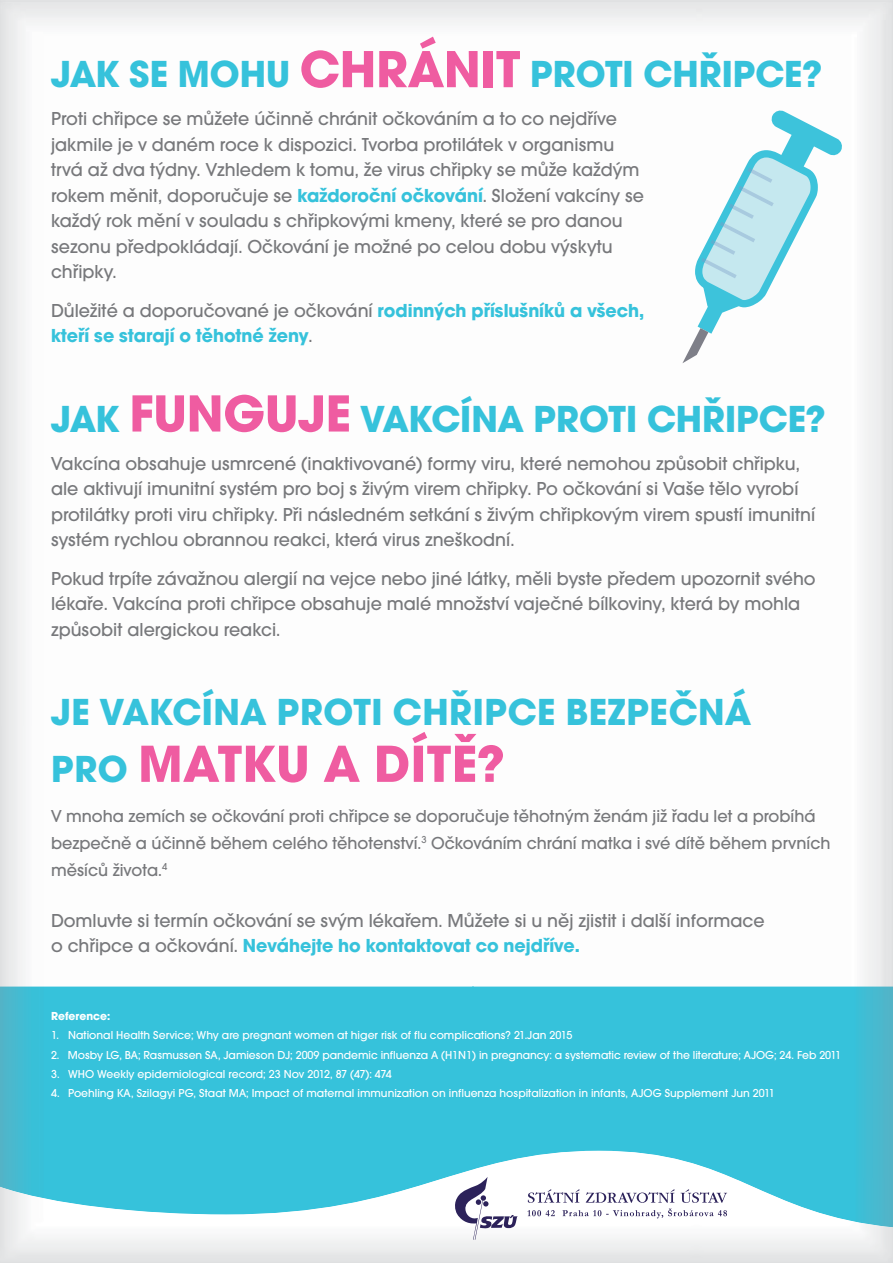
<style>
.page{position:relative;width:893px;height:1263px;background:#fff}
.page>*{position:absolute;margin:0;border:0;box-sizing:border-box;transform-origin:0 0}
.t1{font:700 54px "Avant Gar Got Itc TOT";letter-spacing:.015em;color:#ef5ca1}
.t2{font:700 39px "Avant Gar Got Itc TOT";color:#36c2db}
.t3{font:500 19.5px/25.5px "Avant Garde Got Itc TOT";color:#77787b}
.t4{font:700 19.5px "Avant Gar Got Itc TOT";color:#36c2db}
.t5{font:500 18px/27px "Avant Garde Got Itc TOT";color:#77787b}
.t6{font:500 12px "Avant Garde Got Itc TOT";color:#fff}
.t7{font:700 12px "Avant Gar Got Itc TOT";color:#fff}
.s1{font-size:54px;color:#ef5ca1}
.s2{font-family:"Avant Gar Got Itc TOT";font-weight:700;color:#36c2db}
.s3{font-family:"Avant Garde Got Itc TOT";font-weight:500;color:#77787b}
.s4{font-size:39px;color:#36c2db}
</style>
<div class="page">
<div style="left:0;top:986px;width:472px;height:165px;background:#36c2db"></div>
<img style="left:472px;top:986px;width:421px;height:165px">
<img style="left:0;top:1151px;width:893px;height:112px">
<svg style="left:682px;top:110px;width:160px;height:253px"></svg>
<svg style="left:527px;top:1189px;width:200px;height:29px"></svg>
<svg style="left:455px;top:1177px;width:63px;height:63px"></svg>
<h2 class="t2" style="left:51px;top:59px;width:773px">JAK SE MOHU <span class="s1">CHRÁNIT</span> PROTI CHŘIPCE?</h2>
<p class="t3" style="left:51px;top:108px;width:594px">Proti chřipce se můžete účinně chránit očkováním a to co nejdříve jakmile je v daném roce k dispozici. Tvorba protilátek v organismu trvá až dva týdny. Vzhledem k tomu, že virus chřipky se může každým rokem měnit, doporučuje se <span class="s2">každoroční očkování</span>. Složení vakcíny se každý rok mění v souladu s chřipkovými kmeny, které se pro danou sezonu předpokládají. Očkování je možné po celou dobu výskytu chřipky.</p>
<p class="t3" style="left:51px;top:299px;width:595px">Důležité a doporučované je očkování <span class="s2">rodinných příslušníků a všech,</span></p>
<p class="t4" style="left:51px;top:328px;width:263px">kteří se starají o těhotné ženy<span class="s3">.</span></p>
<h2 class="t2" style="left:51px;top:403px;width:776px">JAK <span class="s1">FUNGUJE</span> VAKCÍNA PROTI CHŘIPCE?</h2>
<p class="t3" style="left:51px;top:452px;width:766px">Vakcína obsahuje usmrcené (inaktivované) formy viru, které nemohou způsobit chřipku, ale aktivují imunitní systém pro boj s živým virem chřipky. Po očkování si Vaše tělo vyrobí protilátky proti viru chřipky. Při následném setkání s živým chřipkovým virem spustí imunitní systém rychlou obrannou reakci, která virus zneškodní.</p>
<p class="t3" style="left:51px;top:567px;width:766px">Pokud trpíte závažnou alergií na vejce nebo jiné látky, měli byste předem upozornit svého lékaře. Vakcína proti chřipce obsahuje malé množství vaječné bílkoviny, která by mohla způsobit alergickou reakci.</p>
<h2 class="t2" style="left:51px;top:696px;width:701px">JE VAKCÍNA PROTI CHŘIPCE BEZPEČNÁ</h2>
<h1 class="t1" style="left:51px;top:743px;width:455px"><span class="s4">PRO</span> MATKU A DÍTĚ?</h1>
<p class="t5" style="left:51px;top:804px;width:781px">V mnoha zemích se očkování proti chřipce se doporučuje těhotným ženám již řadu let a probíhá bezpečně a účinně během celého těhotenství.<sup>3</sup> Očkováním chrání matka i své dítě během prvních měsíců života.<sup>4</sup></p>
<p class="t3" style="left:51px;top:909px;width:715px">Domluvte si termín očkování se svým lékařem. Můžete si u něj zjistit i další informace</p>
<p class="t4" style="left:51px;top:938px;width:530px"><span class="s3">o chřipce a očkování.</span> Neváhejte ho kontaktovat co nejdříve.</p>
<p class="t7" style="left:51px;top:1011px;width:61px">Reference:</p>
<p class="t6" style="left:51px;top:1031px;width:523px">1. National Health Service; Why are pregnant women at higer risk of flu complications? 21.Jan 2015</p>
<p class="t6" style="left:51px;top:1050px;width:792px">2. Mosby LG, BA; Rasmussen SA, Jamieson DJ; 2009 pandemic influenza A (H1N1) in pregnancy: a systematic review of the literature; AJOG; 24. Feb 2011</p>
<p class="t6" style="left:51px;top:1069px;width:342px">3. WHO Weekly epidemiological record; 23 Nov 2012, 87 (47): 474</p>
<p class="t6" style="left:51px;top:1088px;width:725px">4. Poehling KA, Szilagyi PG, Staat MA; Impact of maternal immunization on influenza hospitalization in infants, AJOG Supplement Jun 2011</p>
</div>
